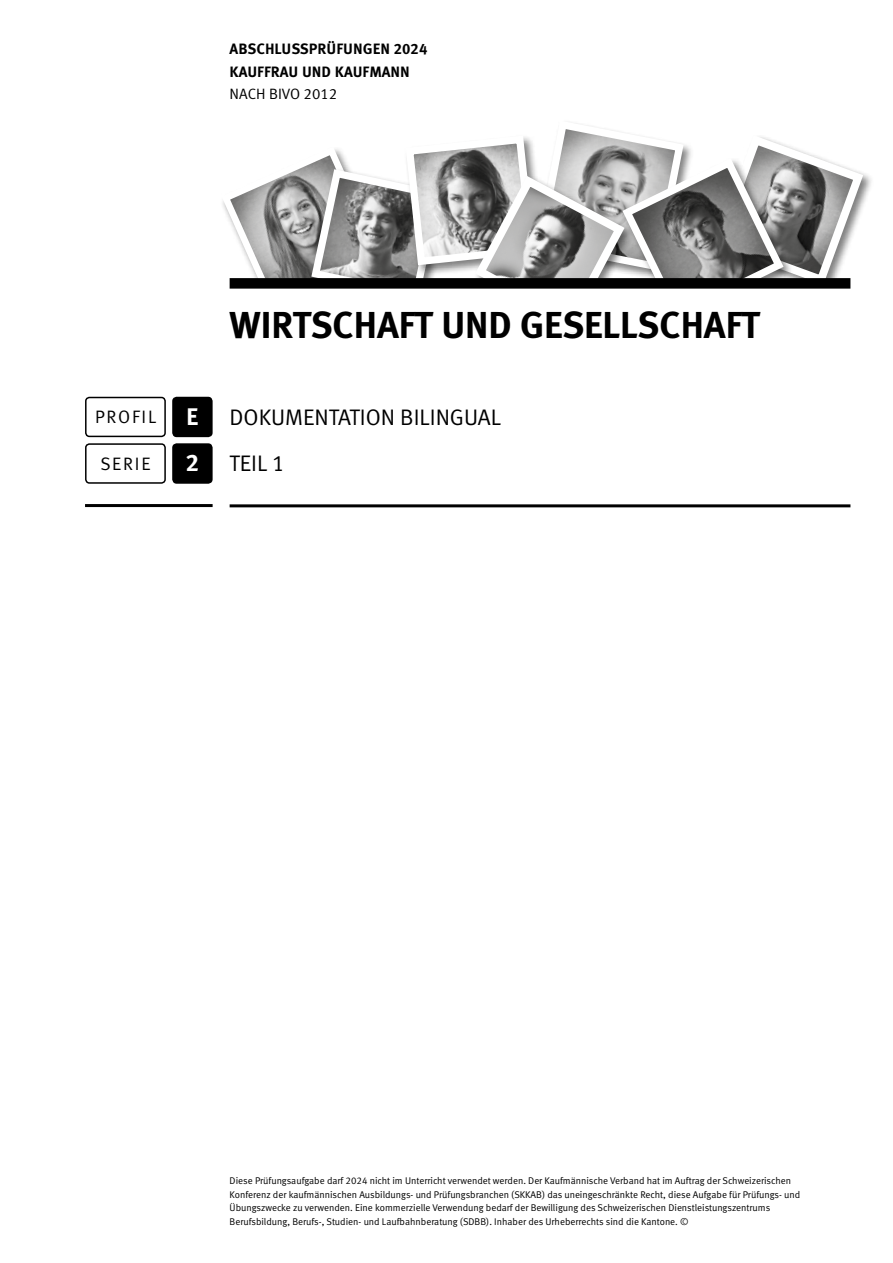
<style>
.page{position:relative;width:893px;height:1263px;background:#fff}
.page>*{position:absolute;margin:0;border:0;box-sizing:border-box;transform-origin:0 0}
.t1{font:37.5px "Meta Bold LF";color:#000}
.t2{font:24px "Meta Bold LF Caps";color:#fff}
.t3{font:22.5px "Meta Normal LF";color:#000}
.t4{font:18px "Meta Normal LF";letter-spacing:.1em;color:#000}
.t5{font:15px/22.5px "Meta Bold LF Caps";color:#000}
.t6{font:15px "Meta Normal LF";color:#000}
.t7{font:9.75px/13.5px "Meta Normal LF";color:#000}
</style>
<div class="page">
<svg style="left:222px;top:123px;width:646px;height:160px"></svg>
<div style="left:172px;top:443px;width:41px;height:41px;background:#000;border-radius:4px"></div>
<div style="left:85px;top:443px;width:81px;height:41px;border:2px solid #000;border-radius:4px"></div>
<hr style="left:230px;top:504px;width:620px;height:3px;background:#000">
<hr style="left:85px;top:504px;width:128px;height:3px;background:#000">
<div style="left:230px;top:278px;width:620px;height:11px;background:#000"></div>
<div style="left:172px;top:397px;width:41px;height:40px;background:#000;border-radius:4px"></div>
<div style="left:85px;top:397px;width:81px;height:40px;border:2px solid #000;border-radius:4px"></div>
<h3 class="t5" style="left:230px;top:38px;width:199px">ABSCHLUSSPRÜFUNGEN 2024<br>KAUFFRAU UND KAUFMANN</h3>
<h3 class="t6" style="left:230px;top:85px;width:109px">nach BiVo 2012</h3>
<h1 class="t1" style="left:230px;top:303px;width:532px">WIRTSCHAFT UND GESELLSCHAFT</h1>
<h3 class="t4" style="left:95px;top:406px;width:63px">PROFI L</h3>
<h2 class="t2" style="left:186px;top:403px;width:14px">E</h2>
<h3 class="t3" style="left:230px;top:404px;width:269px">dokumentation BI LI ngual</h3>
<h3 class="t4" style="left:100px;top:453px;width:52px">serie</h3>
<h2 class="t2" style="left:186px;top:448px;width:15px">2</h2>
<h3 class="t3" style="left:230px;top:450px;width:57px">Teil 1</h3>
<p class="t7" style="left:230px;top:1174px;width:563px">Diese Prüfungsaufgabe darf 2024 nicht im U nterricht verwendet werden. Der Kaufmännische Verband hat im Auftrag der Schweizerischen<br>Konferenz der kaufmännischen Ausbildungs- und Prüfungsbranchen (SKKA</p>
<p class="t7" style="left:230px;top:1188px;width:572px;text-indent:307px">B) das uneingeschränkte Recht, diese Aufgabe für Prüfungs- und<br>Übungszwecke zu verwenden. Eine kommerzielle Verwendung bedarf der Bewilligung des Schweizerischen Dienstleistungszentrums<br>Berufsbildung, Berufs-, Studien- und Laufbahnberatung (SDBB). I nhaber des U rheberrechts sind die Kantone. ©</p>
</div>
